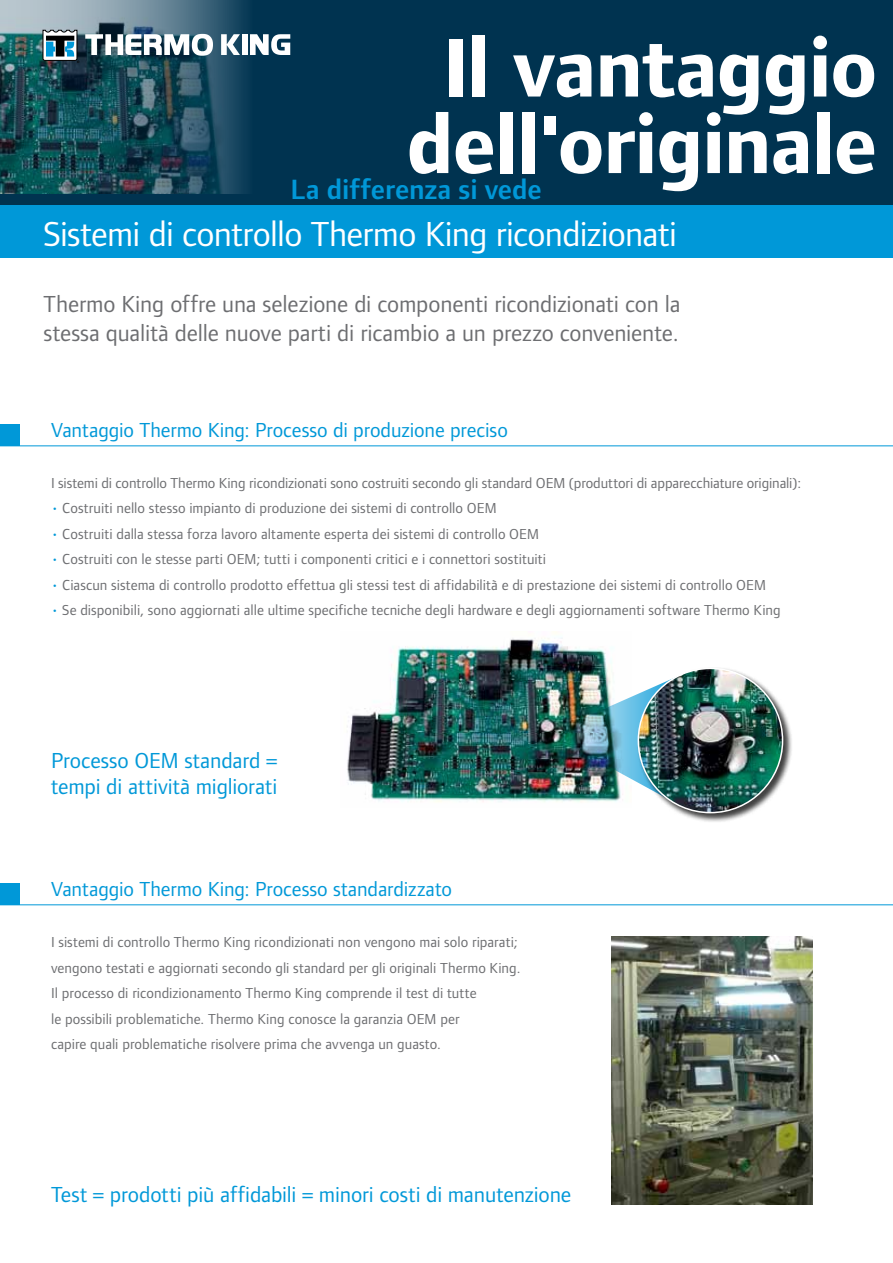
<style>
.page{position:relative;width:893px;height:1263px;background:#fff}
.page>*{position:absolute;margin:0;border:0;box-sizing:border-box;transform-origin:0 0}
.t1{font:700 86.1px/76.5px "Foundry Form Sans Blonde";letter-spacing:-.015em;color:#fff;text-align:center}
.t2{font:36px "Foundry Form Sans Blonde";letter-spacing:-.02em;color:#fff}
.t3{font:600 28.95px "Foundry Form Sans Blonde";letter-spacing:-.005em;color:#0098d8}
.t4{font:24px/28.5px "Foundry Form Sans Blonde";letter-spacing:-.005em;color:#6d6e71}
.t5{font:22.5px/25.5px "Foundry Form Sans Blonde";letter-spacing:-.005em;color:#0098d8}
.t6{font:21px "Foundry Form Sans Blonde";letter-spacing:-.005em;color:#0098d8}
.t7{font:15px/25.5px "Foundry Form Sans Blonde";letter-spacing:.005em;color:#6d6e71}
.s1{color:#0098d8}
</style>
<div class="page">
<div style="left:0;top:187px;width:893px;height:71px;background:#0098d8"></div>
<div style="left:0;top:0;width:893px;height:204px;background:#003350"></div>
<img style="left:0;top:0;width:248px;height:194px">
<img style="left:347px;top:632px;width:265px;height:170px">
<img style="left:612px;top:936px;width:200px;height:268px">
<img style="left:555px;top:672px;width:82px;height:130px">
<div style="left:637px;top:667px;width:156px;height:156px;background:#000;opacity:.75"></div>
<img style="left:638px;top:668px;width:144px;height:145px;border-radius:72px">
<svg style="left:43px;top:30px;width:36px;height:33px"></svg>
<svg style="left:85px;top:34px;width:128px;height:22px;background:#9eadb4"></svg>
<svg style="left:221px;top:34px;width:19px;height:21px"></svg>
<div style="left:242px;top:34px;width:5px;height:21px;background:#fff"></div>
<svg style="left:250px;top:34px;width:40px;height:21px"></svg>
<hr style="left:0;top:446px;width:893px;height:1px;background:#0098d8">
<div style="left:0;top:424px;width:20px;height:22px;background:#0098d8"></div>
<hr style="left:0;top:904px;width:893px;height:1px;background:#0098d8">
<div style="left:0;top:883px;width:20px;height:22px;background:#0098d8"></div>
<h1 class="t1" style="left:407px;top:30px;width:472px">Il vantaggio dell'originale</h1>
<h3 class="t3" style="left:291px;top:173px;width:253px">La differenza si vede</h3>
<h2 class="t2" style="left:44px;top:214px;width:635px">Sistemi di controllo Thermo King ricondizionati</h2>
<h3 class="t4" style="left:44px;top:290px;width:638px">Thermo King offre una selezione di componenti ricondizionati con la stessa qualità delle nuove parti di ricambio a un prezzo conveniente.</h3>
<h3 class="t6" style="left:51px;top:418px;width:458px">Vantaggio Thermo King: Processo di produzione preciso</h3>
<p class="t7" style="left:51px;top:470px;width:751px">I sistemi di controllo Thermo King ricondizionati sono costruiti secondo gli standard OEM (produttori di apparecchiature originali):</p>
<p class="t7" style="left:51px;top:495px;width:447px"><span class="s1">•</span> Costruiti nello stesso impianto di produzione dei sistemi di controllo OEM</p>
<p class="t7" style="left:51px;top:521px;width:490px"><span class="s1">•</span> Costruiti dalla stessa forza lavoro altamente esperta dei sistemi di controllo OEM</p>
<p class="t7" style="left:51px;top:546px;width:497px"><span class="s1">•</span> Costruiti con le stesse parti OEM; tutti i componenti critici e i connettori sostituiti</p>
<p class="t7" style="left:51px;top:572px;width:717px"><span class="s1">•</span> Ciascun sistema di controllo prodotto effettua gli stessi test di affidabilità e di prestazione dei sistemi di controllo OEM</p>
<p class="t7" style="left:51px;top:597px;width:731px"><span class="s1">•</span> Se disponibili, sono aggiornati alle ultime specifiche tecniche degli hardware e degli aggiornamenti software Thermo King</p>
<h3 class="t5" style="left:51px;top:748px;width:228px">Processo OEM standard = tempi di attività migliorati</h3>
<h3 class="t6" style="left:51px;top:877px;width:403px">Vantaggio Thermo King: Processo standardizzato</h3>
<p class="t7" style="left:51px;top:929px;width:471px">I sistemi di controllo Thermo King ricondizionati non vengono mai solo riparati; vengono testati e aggiornati secondo gli standard per gli originali Thermo King.<br>Il processo di ricondizionamento Thermo King comprende il test di tutte<br>le possibili problematiche. Thermo King conosce la garanzia OEM per<br>capire quali problematiche risolvere prima che avvenga un guasto.</p>
<h3 class="t5" style="left:51px;top:1182px;width:522px">Test = prodotti più affidabili = minori costi di manutenzione</h3>
</div>
